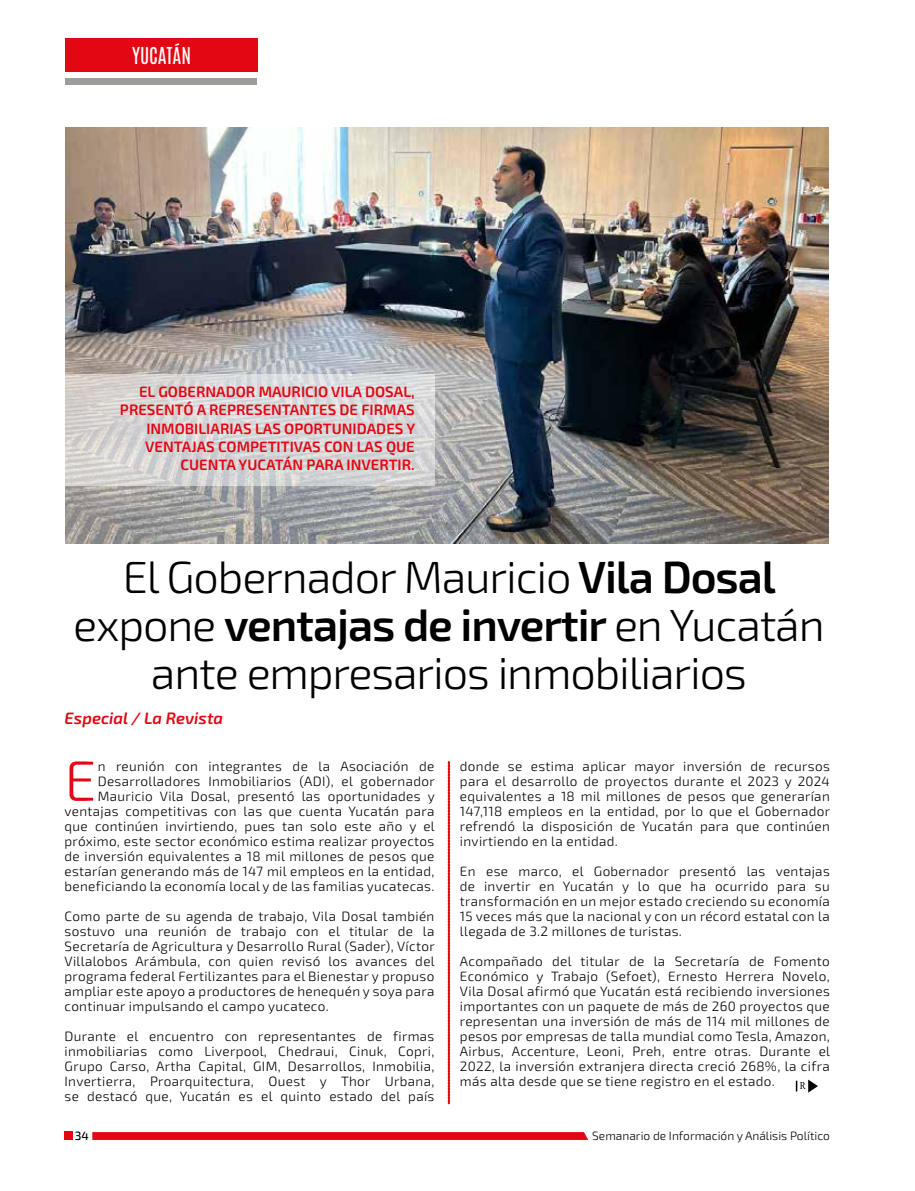
<style>
.page{position:relative;width:915px;height:1191px;background:#fff}
.page>*{position:absolute;margin:0;border:0;box-sizing:border-box;transform-origin:0 0}
.t1{font:300 57px "Exo 2";color:#e30613}
.t2{font:300 45px/48px "Exo 2";letter-spacing:-.025em;color:#000;text-align:center}
.t3{font:19.5px "Antonio";color:#fff}
.t4{font:italic 600 16.5px "Exo 2";color:#e30613}
.t5{font:600 15px/18px "Exo 2";color:#e30613;text-align:right}
.t6{font:300 13.5px/15px "Exo 2";letter-spacing:.025em;color:#000;text-align:justify}
.t7{font:300 12px "Exo 2";color:#000}
.t8{font:500 12px "Exo 2";color:#000}
.s1{font-weight:600}
</style>
<div class="page">
<div style="left:64px;top:1131px;width:8px;height:9px;background:#e30613"></div>
<svg style="left:92px;top:1132px;width:496px;height:8px;background:#e30a17"></svg>
<div style="left:65px;top:38px;width:192px;height:34px;background:#e30613"></div>
<div style="left:65px;top:78px;width:191px;height:6px;background:#9d9d9c"></div>
<svg style="left:448px;top:761px;width:1px;height:343px"></svg>
<svg style="left:795px;top:1079px;width:22px;height:13px"></svg>
<img style="left:65px;top:127px;width:763px;height:416px">
<svg style="left:65px;top:374px;width:369px;height:112px;background:#d6d6d7"></svg>
<h3 class="t3" style="left:132px;top:41px;width:57px">OPINIÓN</h3>
<h3 class="t3" style="left:132px;top:41px;width:61px">YUCATÁN</h3>
<p class="t5" style="left:120px;top:383px;width:296px">EL GOBERNADOR MAURICIO VILA DOSAL, PRESENTÓ A REPRESENTANTES DE FIRMAS INMOBILIARIAS LAS OPORTUNIDADES Y VENTAJAS COMPETITIVAS CON LAS QUE CUENTA YUCATÁN PARA INVERTIR.</p>
<h2 class="t2" style="left:73px;top:554px;width:752px">El Gobernador Mauricio <span class="s1">Vila Dosal </span>expone <span class="s1">ventajas de invertir</span> en Yucatán ante empresarios inmobiliarios</h2>
<p class="t4" style="left:65px;top:708px;width:160px">Especial / La Revista</p>
<p class="t6" style="left:65px;top:759px;width:371px;text-align:right">n reunión con integrantes de la Asociación de Desarrolladores Inmobiliarios (ADI), el gobernador Mauricio Vila Dosal, presentó las oportunidades y ventajas competitivas con las que cuenta Yucatán para que continúen invirtiendo, pues tan solo este año y el próximo, este sector económico estima realizar proyectos de inversión equivalentes a 18 mil millones de pesos que estarían generando más de 147 mil empleos en la entidad, beneficiando la economía local y de las familias yucatecas.</p>
<p class="t6" style="left:65px;top:909px;width:371px">Como parte de su agenda de trabajo, Vila Dosal también sostuvo una reunión de trabajo con el titular de la Secretaría de Agricultura y Desarrollo Rural (Sader), Víctor Villalobos Arámbula, con quien revisó los avances del programa federal Fertilizantes para el Bienestar y propuso ampliar este apoyo a productores de henequén y soya para continuar impulsando el campo yucateco.</p>
<p class="t6" style="left:65px;top:1029px;width:371px">Durante el encuentro con representantes de firmas inmobiliarias como Liverpool, Chedraui, Cinuk, Copri, Grupo Carso, Artha Capital, GIM, Desarrollos, Inmobilia, Invertierra, Proarquitectura, Ouest y Thor Urbana, se destacó que, Yucatán es el quinto estado del país</p>
<h1 class="t1" style="left:65px;top:748px;width:33px">E</h1>
<p class="t6" style="left:460px;top:759px;width:371px">donde se estima aplicar mayor inversión de recursos para el desarrollo de proyectos durante el 2023 y 2024 equivalentes a 18 mil millones de pesos que generarían 147,118 empleos en la entidad, por lo que el Gobernador refrendó la disposición de Yucatán para que continúen invirtiendo en la entidad.</p>
<p class="t6" style="left:460px;top:864px;width:371px">En ese marco, el Gobernador presentó las ventajas de invertir en Yucatán y lo que ha ocurrido para su transformación en un mejor estado creciendo su economía 15 veces más que la nacional y con un récord estatal con la llegada de 3.2 millones de turistas.</p>
<p class="t6" style="left:460px;top:954px;width:371px">Acompañado del titular de la Secretaría de Fomento Económico y Trabajo (Sefoet), Ernesto Herrera Novelo, Vila Dosal afirmó que Yucatán está recibiendo inversiones importantes con un paquete de más de 260 proyectos que representan una inversión de más de 114 mil millones de pesos por empresas de talla mundial como Tesla, Amazon, Airbus, Accenture, Leoni, Preh, entre otras. Durante el 2022, la inversión extranjera directa creció 268%, la cifra más alta desde que se tiene registro en el estado.</p>
<p class="t8" style="left:75px;top:1128px;width:16px">34</p>
<p class="t7" style="left:592px;top:1128px;width:239px">Semanario de Información y Análisis Político</p>
</div>
